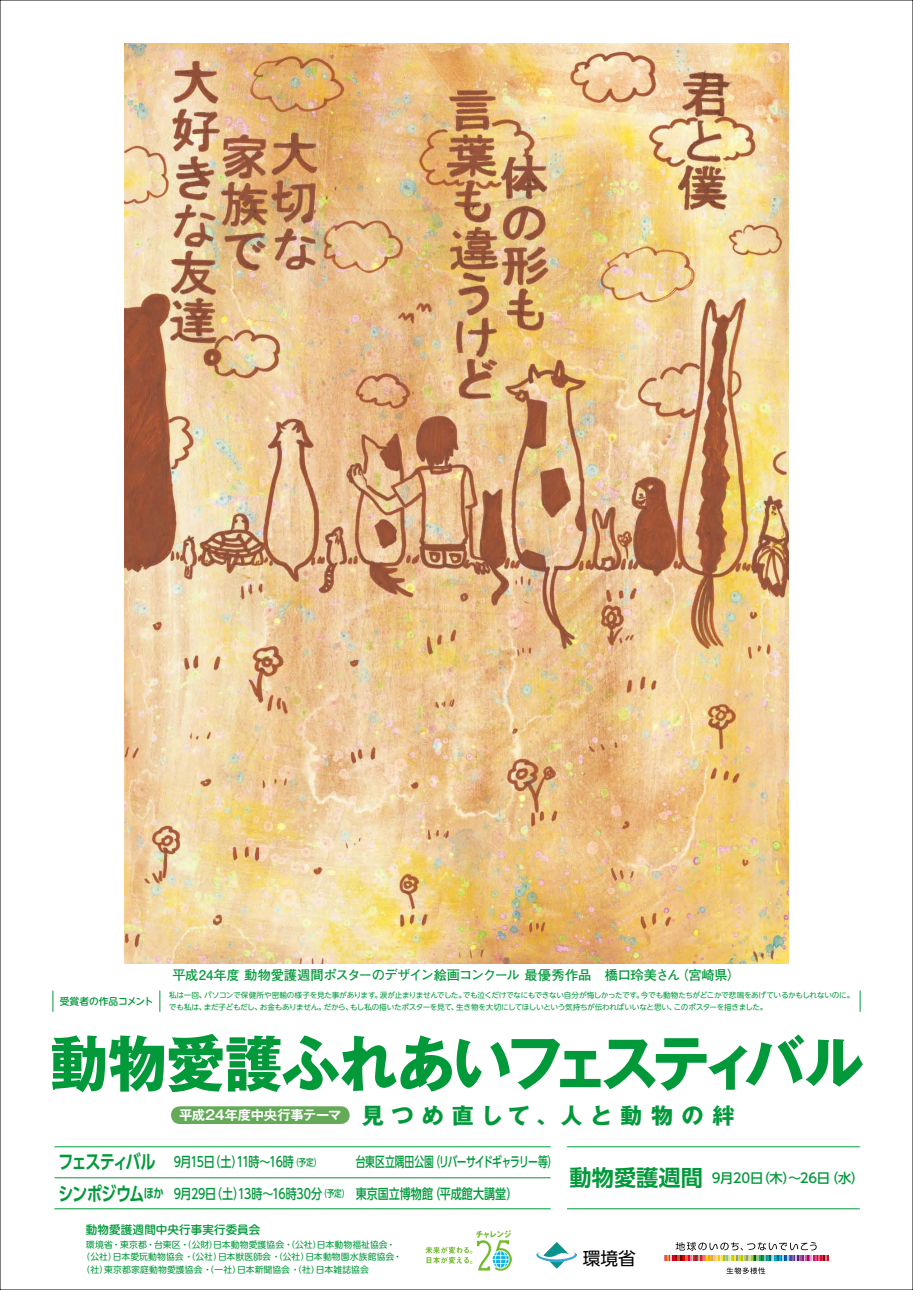
<style>
.page{position:relative;width:913px;height:1290px;background:#fff}
.page>*{position:absolute;margin:0;border:0;box-sizing:border-box;transform-origin:0 0}
.t1{font:700 61.12px "Gothic MB101 Pro";letter-spacing:-.05em;color:#02993b}
.t2{font:700 22.12px "Gothic MB101 Pro";letter-spacing:.355em;color:#02993b}
.t3{font:700 22.12px "UD Shin Go Pro De";letter-spacing:.005em;color:#02993b}
.t4{font:700 19.12px "UD Shin Go Pro De";letter-spacing:-.075em;color:#02993b;scale:.8 1}
.t5{font:700 19.12px "UD Shin Go Pro De";letter-spacing:-.1em;color:#02993b;scale:.8 1}
.t6{font:17.69px "UD Shin Go Pro";letter-spacing:-.005em;color:#000}
.t7{font:500 13.81px "UD Shin Go Pro";letter-spacing:-.01em;color:#02993b;scale:.8 1}
.t8{font:500 13.81px "UD Shin Go Pro";letter-spacing:-.08em;color:#02993b;scale:.71 1}
.t9{font:500 13.81px "UD Shin Go Pro";letter-spacing:-.08em;color:#02993b;scale:.8 1}
.t10{font:500 13.81px "UD Shin Go Pro";letter-spacing:-.01em;color:#02993b;scale:.71 1}
.t11{font:700 13.31px "Futo Go B101 Pro";letter-spacing:-.025em;color:#02993b}
.t12{font:500 13.31px "UD Shin Go Pro";letter-spacing:-.025em;color:#02993b}
.t13{font:700 13.31px "Gothic MB101 Pro De";letter-spacing:-.02em;color:#fff}
.t14{font:500 11.5px "UD Shin M Go Pro";letter-spacing:.01em;color:#02993b}
.t15{font:500 9.75px "UD Shin M Go Pro";letter-spacing:-.005em;color:#02993b}
.t16{font:500 9.56px "UD Shin Go Pro";color:#02993b;scale:.8 1}
.t17{font:8.88px "UD Shin M Go Pro";letter-spacing:.005em;color:#02993b}
.t18{font:7.62px "UD Shin M Go Pro";letter-spacing:-.04em;color:#02993b}
.t19{font:7.62px "UD Shin M Go Pro";letter-spacing:-.015em;color:#02993b}
.t20{font:7.62px "UD Shin M Go Pro";letter-spacing:-.065em;color:#02993b}
.t21{font:7.62px "UD Shin M Go Pro";letter-spacing:-.06em;color:#02993b}
.s1{font-size:12.75px}
</style>
<div class="page">
<img style="left:125px;top:44px;width:663px;height:919px">
<div style="left:171px;top:1106px;width:178px;height:18px;background:#64aa58;border-radius:9px"></div>
<img style="left:536px;top:1242px;width:41px;height:26px">
<img style="left:425px;top:1230px;width:87px;height:40px">
<svg style="left:664px;top:1242px;width:164px;height:18px"></svg>
<svg style="left:726px;top:1267px;width:39px;height:7px"></svg>
<hr style="left:54px;top:1146px;width:496px;height:1px;background:#02993b">
<hr style="left:54px;top:1177px;width:496px;height:1px;background:#02993b">
<hr style="left:54px;top:1208px;width:496px;height:1px;background:#02993b">
<hr style="left:567px;top:1146px;width:292px;height:1px;background:#02993b">
<hr style="left:567px;top:1208px;width:292px;height:1px;background:#02993b">
<svg style="left:159px;top:990px;width:1px;height:22px"></svg>
<svg style="left:53px;top:990px;width:1px;height:22px"></svg>
<svg style="left:859px;top:990px;width:1px;height:22px"></svg>
<p class="t15" style="left:60px;top:993px;width:95px">受賞者の作品コメント</p>
<h3 class="t11" style="left:172px;top:965px;width:509px">平成24年度動物愛護週間ポスターのデザイン絵画コンクール最優秀作品　橋口玲美さん</h3>
<h3 class="t11" style="left:675px;top:965px;width:67px">（宮崎県(</h3>
<p class="t19" style="left:204px;top:989px;width:173px">パソコンで保健所や密輸の様子を見た事があります</p>
<p class="t21" style="left:380px;top:989px;width:88px">涙が止まりませんでした。</p>
<p class="t18" style="left:462px;top:989px;width:176px">でも泣くだけでなにもできない自分が悔しかったです</p>
<p class="t18" style="left:640px;top:989px;width:215px">今でも動物たちがどこかで悲鳴をあげているかもしれないのに。</p>
<p class="t18" style="left:169px;top:989px;width:39px">私は一回、</p>
<p class="t18" style="left:374px;top:989px;width:9px">。</p>
<p class="t18" style="left:636px;top:989px;width:9px">。</p>
<p class="t18" style="left:456px;top:1000px;width:222px">生き物を大切にしてほしいという気持ちが伝わればいいなと思い、</p>
<p class="t18" style="left:350px;top:1000px;width:103px">もし私の描いたポスターを見て</p>
<p class="t20" style="left:673px;top:1000px;width:95px">このポスターを描きました。</p>
<p class="t18" style="left:204px;top:1000px;width:60px">まだ子どもだし、</p>
<p class="t18" style="left:323px;top:1000px;width:31px">だから、</p>
<p class="t18" style="left:260px;top:1000px;width:68px">お金もありません。</p>
<p class="t18" style="left:161px;top:1000px;width:47px">　でも私は、</p>
<p class="t18" style="left:450px;top:1000px;width:9px">、</p>
<h1 class="t1" style="left:49px;top:1013px;width:815px">動物愛護ふれあいフェスティバル</h1>
<h2 class="t2" style="left:362px;top:1097px;width:374px">見つめ直して、人と動物の絆</h2>
<h3 class="t13" style="left:179px;top:1104px;width:164px">平成24年度中央行事テーマ</h3>
<h3 class="t5" style="left:58px;top:1146px;width:124px">フェスティバル</h3>
<h3 class="t9" style="left:174px;top:1151px;width:152px">月9 15 （日土 11時〜16時</h3>
<h3 class="t7" style="left:231px;top:1151px;width:15px">）</h3>
<p class="t16" style="left:291px;top:1154px;width:39px">（予定）</p>
<h3 class="t8" style="left:430px;top:1151px;width:180px">（リバーサイドギャラリー等(</h3>
<h3 class="t10" style="left:356px;top:1151px;width:112px">台東区立隅田公園</h3>
<h3 class="t4" style="left:58px;top:1178px;width:134px">シンポジウム<span class="s1">ほか</span></h3>
<h3 class="t7" style="left:174px;top:1182px;width:187px">月9 29 （日土 13時〜16時30分</h3>
<h3 class="t7" style="left:233px;top:1182px;width:15px">）</h3>
<p class="t16" style="left:319px;top:1186px;width:39px">（予定）</p>
<h3 class="t7" style="left:355px;top:1182px;width:98px">東京国立博物館</h3>
<h3 class="t7" style="left:429px;top:1182px;width:111px">（平成館大講堂）</h3>
<h3 class="t14" style="left:86px;top:1220px;width:176px">動物愛護週間中央行事実行委員会</h3>
<p class="t17" style="left:86px;top:1237px;width:237px">環境省・東京都・台東区・（公財日本動物愛護協会・（公社）</p>
<p class="t17" style="left:209px;top:1237px;width:10px">）</p>
<p class="t17" style="left:317px;top:1237px;width:73px">日本動物福祉協会</p>
<p class="t17" style="left:386px;top:1237px;width:10px">・</p>
<p class="t17" style="left:81px;top:1249px;width:37px">（公社）</p>
<p class="t17" style="left:113px;top:1249px;width:111px">日本愛玩動物協会・（公社）</p>
<p class="t17" style="left:218px;top:1249px;width:93px">日本獣医師会・（公社）</p>
<p class="t17" style="left:305px;top:1249px;width:91px">日本動物園水族館協会</p>
<p class="t17" style="left:393px;top:1249px;width:10px">・</p>
<p class="t17" style="left:81px;top:1262px;width:28px">（社）</p>
<p class="t17" style="left:104px;top:1262px;width:138px">東京都家庭動物愛護協会・（一社）</p>
<p class="t17" style="left:237px;top:1262px;width:84px">日本新聞協会・（社）</p>
<p class="t17" style="left:316px;top:1262px;width:55px">日本雑誌協会</p>
<h2 class="t3" style="left:569px;top:1160px;width:135px">動物愛護週間</h2>
<h3 class="t12" style="left:711px;top:1167px;width:120px">9月20 （日木）〜26日</h3>
<h3 class="t12" style="left:825px;top:1167px;width:40px">（水(</h3>
<h3 class="t6" style="left:569px;top:1244px;width:149px">市区町村都道府県</h3>
<h3 class="t6" style="left:582px;top:1244px;width:55px">環境省</h3>
<h3 class="t6" style="left:632px;top:1244px;width:19px">・</h3>
</div>
